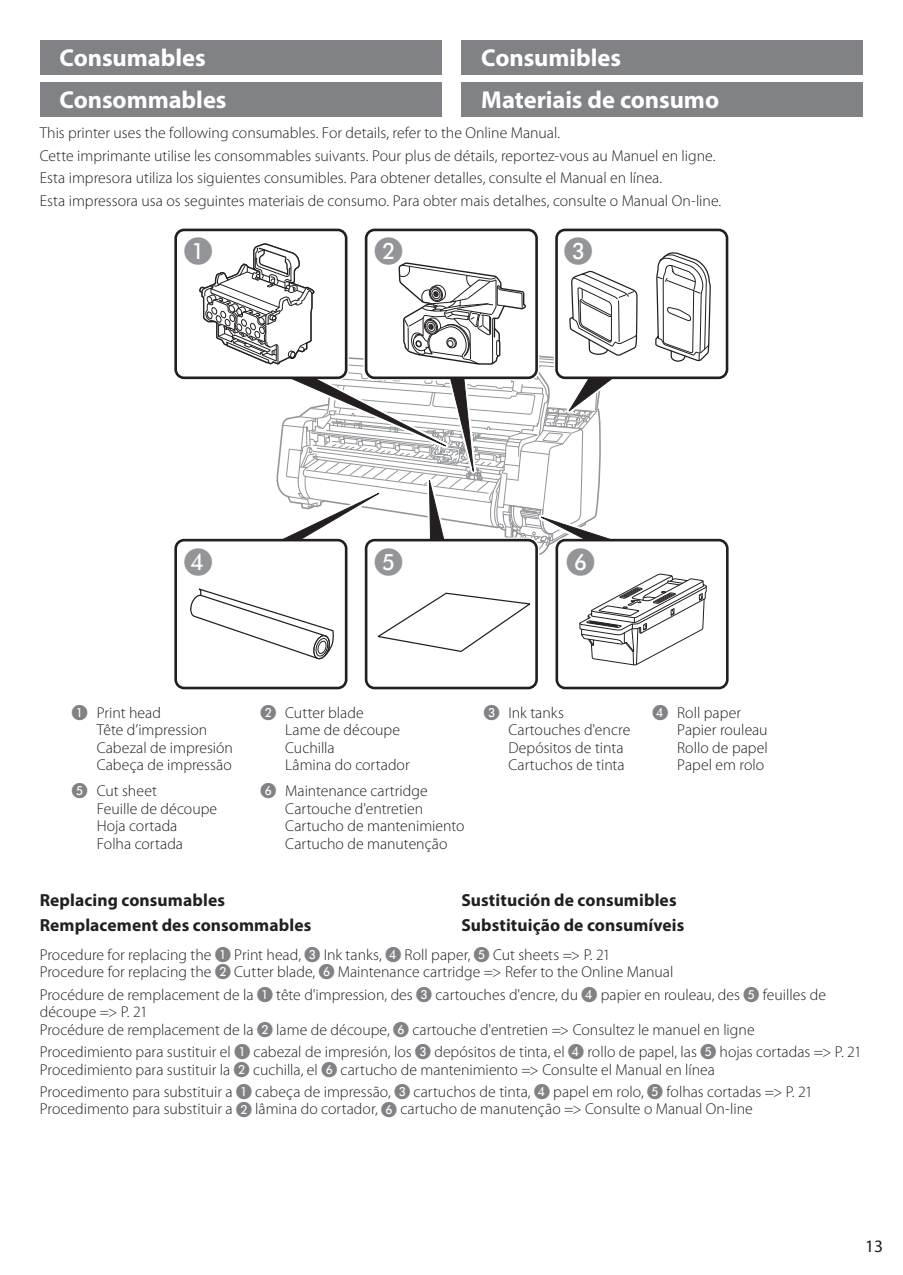
<style>
.page{position:relative;width:903px;height:1275px;background:#fff}
.page>*{position:absolute;margin:0;border:0;box-sizing:border-box;transform-origin:0 0}
.t1{font:28.35px "European Pi One";color:#939598}
.t2{font:28.18px "European Pi One";color:#939598}
.t3{font:700 24.5px "Myriad Pro";color:#fff}
.t4{font:700 17.5px/24.8px "Myriad Pro";letter-spacing:.005em;color:#231f20}
.t5{font:17.5px "Myriad Pro";color:#231f20}
.t6{font:300 15.75px/17.5px "Myriad Pro";color:#231f20}
.s1{font-family:"European Pi One";font-weight:400;color:#808285}
</style>
<div class="page">
<svg style="left:176px;top:228px;width:553px;height:462px"></svg>
<div style="left:40px;top:40px;width:401px;height:34px;background:#808285"></div>
<div style="left:461px;top:40px;width:402px;height:34px;background:#808285"></div>
<div style="left:40px;top:82px;width:401px;height:35px;background:#808285"></div>
<div style="left:461px;top:82px;width:402px;height:35px;background:#808285"></div>
<h3 class="t3" style="left:60px;top:42px;width:148px">Consumables</h3>
<h3 class="t3" style="left:481px;top:42px;width:141px">Consumibles</h3>
<h3 class="t3" style="left:60px;top:84px;width:169px">Consommables</h3>
<h3 class="t3" style="left:481px;top:84px;width:239px">Materiais de consumo</h3>
<p class="t6" style="left:40px;top:122px;width:683px;line-height:22.4px">This printer uses the following consumables. For details, refer to the Online Manual.<br>Cette imprimante utilise les consommables suivants. Pour plus de détails, reportez-vous au Manuel en ligne.<br>Esta impresora utiliza los siguientes consumibles. Para obtener detalles, consulte el Manual en línea.<br>Esta impressora usa os seguintes materiais de consumo. Para obter mais detalhes, consulte o Manual On-line.</p>
<h2 class="t2" style="left:184px;top:236px;width:30px">A</h2>
<h2 class="t2" style="left:374px;top:236px;width:30px">B</h2>
<h2 class="t2" style="left:564px;top:236px;width:30px">C</h2>
<h2 class="t2" style="left:184px;top:547px;width:30px">D</h2>
<h2 class="t2" style="left:374px;top:547px;width:30px">E</h2>
<h1 class="t1" style="left:566px;top:547px;width:30px">F</h1>
<p class="t6" style="left:97px;top:704px;width:138px;text-indent:-25px"><span class="s1">A</span> Print head<br>Tête d’impression<br>Cabezal de impresión<br>Cabeça de impressão</p>
<p class="t6" style="left:285px;top:704px;width:126px;text-indent:-25px"><span class="s1">B</span> Cutter blade<br>Lame de découpe<br>Cuchilla<br>Lâmina do cortador</p>
<p class="t6" style="left:508px;top:704px;width:123px;text-indent:-25px"><span class="s1">C</span> Ink tanks<br>Cartouches d'encre<br>Depósitos de tinta<br>Cartuchos de tinta</p>
<p class="t6" style="left:677px;top:704px;width:92px;text-indent:-25px"><span class="s1">D</span> Roll paper<br>Papier rouleau<br>Rollo de papel<br>Papel em rolo</p>
<p class="t6" style="left:97px;top:782px;width:122px;text-indent:-25px"><span class="s1">E</span> Cut sheet<br>Feuille de découpe<br>Hoja cortada<br>Folha cortada</p>
<p class="t6" style="left:285px;top:782px;width:181px;text-indent:-25px"><span class="s1">F</span> Maintenance cartridge<br>Cartouche d'entretien<br>Cartucho de mantenimiento<br>Cartucho de manutenção</p>
<p class="t4" style="left:40px;top:887px;width:273px">Replacing consumables<br>Remplacement des consommables</p>
<p class="t4" style="left:461px;top:887px;width:225px">Sustitución de consumibles<br>Substituição de consumíveis</p>
<p class="t6" style="left:40px;top:946px;width:635px">Procedure for replacing the <span class="s1">A</span> Print head, <span class="s1">C</span> Ink tanks, <span class="s1">D</span> Roll paper, <span class="s1">E</span> Cut sheets =&gt; P. 21<br>Procedure for replacing the <span class="s1">B</span> Cutter blade, <span class="s1">F</span> Maintenance cartridge =&gt; Refer to the Online Manual</p>
<p class="t6" style="left:40px;top:986px;width:788px">Procédure de remplacement de la <span class="s1">A</span> tête d'impression, des <span class="s1">C</span> cartouches d'encre, du <span class="s1">D</span> papier en rouleau, des <span class="s1">E</span> feuilles de découpe =&gt; P. 21<br>Procédure de remplacement de la <span class="s1">B</span> lame de découpe, <span class="s1">F</span> cartouche d'entretien =&gt; Consultez le manuel en ligne</p>
<p class="t6" style="left:40px;top:1043px;width:823px">Procedimiento para sustituir el <span class="s1">A</span> cabezal de impresión, los <span class="s1">C</span> depósitos de tinta, el <span class="s1">D</span> rollo de papel, las <span class="s1">E</span> hojas cortadas =&gt; P. 21<br>Procedimiento para sustituir la <span class="s1">B</span> cuchilla, el <span class="s1">F</span> cartucho de mantenimiento =&gt; Consulte el Manual en línea</p>
<p class="t6" style="left:40px;top:1083px;width:774px">Procedimento para substituir a <span class="s1">A</span> cabeça de impressão, <span class="s1">C</span> cartuchos de tinta, <span class="s1">D</span> papel em rolo, <span class="s1">E</span> folhas cortadas =&gt; P. 21<br>Procedimento para substituir a <span class="s1">B</span> lâmina do cortador, <span class="s1">F</span> cartucho de manutenção =&gt; Consulte o Manual On-line</p>
<p class="t5" style="left:865px;top:1236px;width:19px">13</p>
</div>
